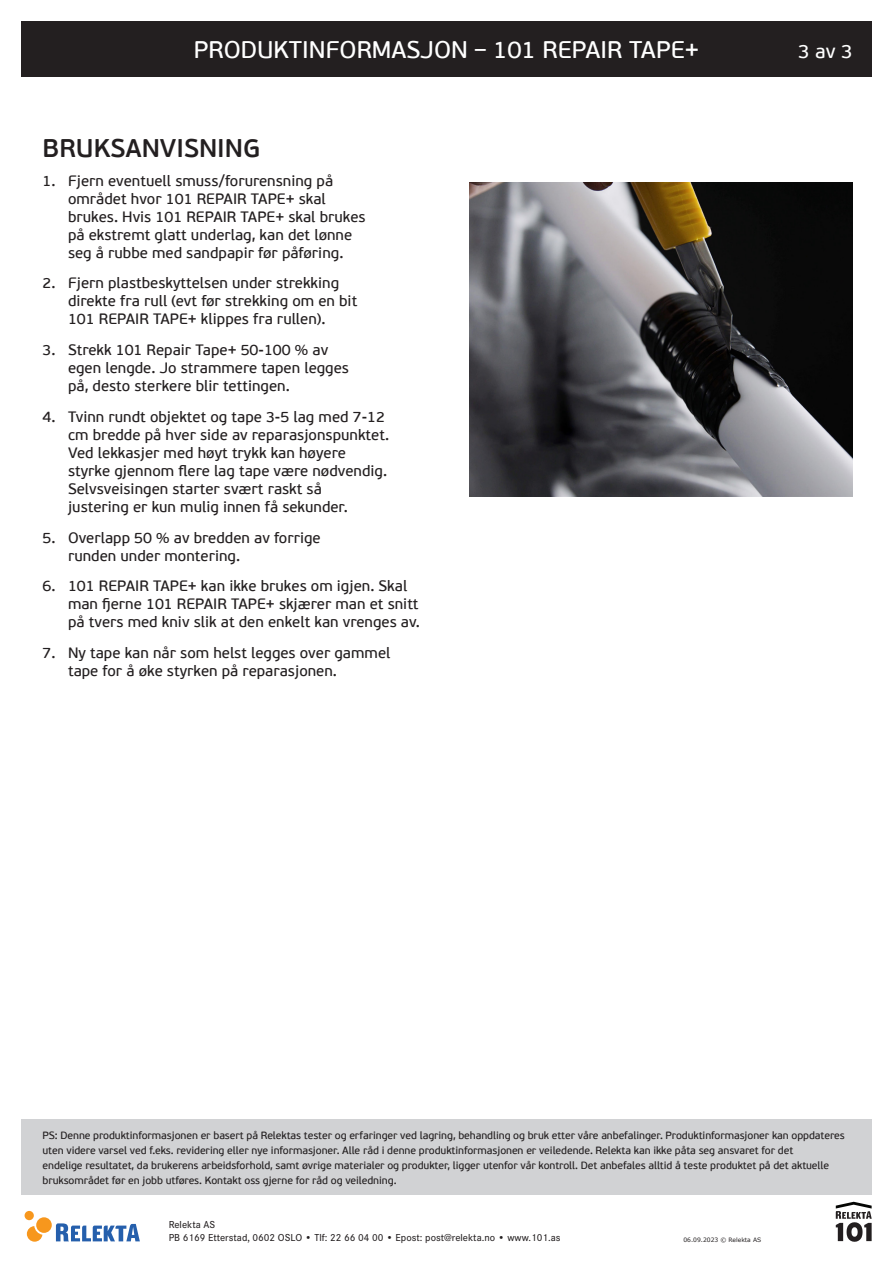
<style>
.page{position:relative;width:893px;height:1263px;background:#fff}
.page>*{position:absolute;margin:0;border:0;box-sizing:border-box;transform-origin:0 0}
.Mellomtittel{font:600 25.5px "PF Beau Sans Pro";color:#231f20}
.t1{font:24px "PF Beau Sans Pro Bbook";color:#fff}
.t2{font:19.5px "PF Beau Sans Pro Bbook";color:#fff}
.t3{font:15px/18px "PF Beau Sans Pro Bbook";color:#231f20}
.t4{font:10.5px/15px "PF Beau Sans Pro Bbook";letter-spacing:-.01em;color:#231f20}
.t5{font:500 10.5px/12.6px "Corporate S";color:#231f20}
.t6{font:6px "Verdana";color:#231f20}
</style>
<div class="page">
<svg style="left:27px;top:1226px;width:15px;height:16px"></svg>
<div style="left:25px;top:1211px;width:9px;height:9px;background:#f7971d;border-radius:50%"></div>
<svg style="left:56px;top:1223px;width:84px;height:18px"></svg>
<div style="left:36px;top:1217px;width:16px;height:16px;background:#f7971d;border-radius:50%"></div>
<svg style="left:836px;top:1202px;width:36px;height:40px"></svg>
<div style="left:21px;top:1120px;width:851px;height:75px;background:#d1d2d4"></div>
<div style="left:21px;top:21px;width:851px;height:56px;background:#231f20"></div>
<img style="left:470px;top:183px;width:383px;height:313px">
<h2 class="t1" style="left:194px;top:36px;width:378px">PRODUKTINFORMASJON – 101 Repair</h2>
<h2 class="t1" style="left:629px;top:36px;width:72px">Tape +</h2>
<h3 class="t2" style="left:798px;top:40px;width:56px">3 av 3</h3>
<p class="Mellomtittel" style="left:43px;top:133px;width:219px">BRUKSANVISNING</p>
<p class="t3" style="left:68px;top:172px;width:299px;text-indent:-26px">1. Fjern eventuell smuss/forurensning på området hvor 101 REPAIR TAPE+ skal brukes. Hvis 101 REPAIR TAPE+ skal brukes på ekstremt glatt underlag, kan det lønne seg å rubbe med sandpapir før påføring.</p>
<p class="t3" style="left:68px;top:275px;width:291px;text-indent:-26px">2. Fjern plastbeskyttelsen under strekking direkte fra rull (evt før strekking om en bit<br>101 REPAIR TAPE+ klippes fra rullen).</p>
<p class="t3" style="left:68px;top:341px;width:282px;text-indent:-26px">3. Strekk 101 Repair Tape+ 50-100 % av egen lengde. Jo strammere tapen legges på, desto sterkere blir tettingen.</p>
<p class="t3" style="left:68px;top:408px;width:323px;text-indent:-26px">4. Tvinn rundt objektet og tape 3-5 lag med 7-12 cm bredde på hver side av reparasjonspunktet.<br>Ved lekkasjer med høyt trykk kan høyere styrke gjennom flere lag tape være nødvendig.<br>Selvsveisingen starter svært raskt så<br>justering er kun mulig innen få sekunder.</p>
<p class="t3" style="left:68px;top:529px;width:254px;text-indent:-26px">5. Overlapp 50 % av bredden av forrige runden under montering.</p>
<p class="t3" style="left:68px;top:578px;width:353px;text-indent:-26px">6. 101 REPAIR TAPE+ kan ikke brukes om igjen. Skal man fjerne 101 REPAIR TAPE+ skjærer man et snitt på tvers med kniv slik at den enkelt kan vrenges av.</p>
<p class="t3" style="left:68px;top:644px;width:324px;text-indent:-26px">7. Ny tape kan når som helst legges over gammel tape for å øke styrken på reparasjonen.</p>
<p class="t4" style="left:43px;top:1128px;width:804px">PS: Denne produktinformasjonen er basert på Relektas tester og erfaringer ved lagring, behandling og bruk etter våre anbefalinger. Produktinformasjoner kan oppdateres uten videre varsel ved f.eks. revidering eller nye informasjoner. Alle råd i denne produktinformasjonen er veiledende. Relekta kan ikke påta seg ansvaret for det<br>endelige resultatet, da brukerens arbeidsforhold, samt øvrige materialer og produkter, ligger utenfor vår kontroll. Det anbefales alltid å teste produktet på det aktuelle bruksområdet før en jobb utføres. Kontakt oss gjerne for råd og veiledning.</p>
<p class="t5" style="left:169px;top:1218px;width:393px">Relekta AS<br>PB 6169 Etterstad, 0602 OSLO • Tlf: 22 66 04 00 • Epost: post@relekta.no • www.101.as</p>
<p class="t6" style="left:683px;top:1235px;width:79px">06.09.2023 © Relekta AS</p>
</div>
